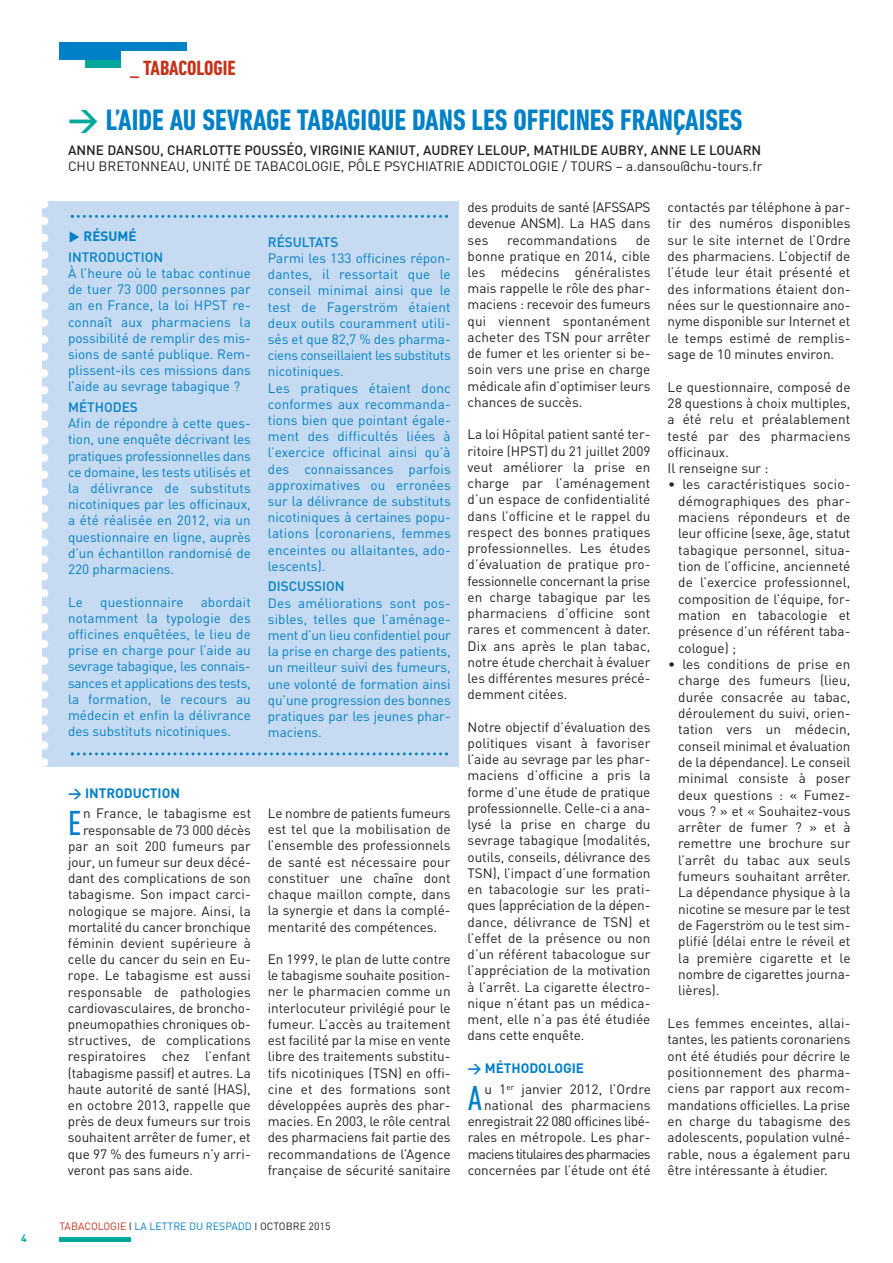
<style>
.page{position:relative;width:893px;height:1263px;background:#fff}
.page>*{position:absolute;margin:0;border:0;box-sizing:border-box;transform-origin:0 0}
.t1{font:condensed 35.55px "DIN Next LT Pro";color:#0080c7}
.t2{font:700 condensed 30px "DIN Next LT Pro";color:#0080c7}
.t3{font:700 condensed 21px "DIN Next LT Pro";color:#c5321a}
.t4{font:13.5px/16.2px "DIN";color:#231f20;text-align:justify}
.t5{font:13.5px/16.2px "DIN";color:#0080c7;text-align:justify}
.t6{font:500 13.5px "DIN";color:#231f20}
.t7{font:500 13.5px "DIN";color:#0080c7}
.t8{font:700 13.5px "DIN";color:#0080c7}
.t9{font:10.5px "DIN";color:#0080c7}
.t10{font:700 10.5px "DIN";color:#00a99b}
.s1{font-family:"DIN";font-stretch:normal;color:#00a99b}
.s2{color:#c5321a}
.s3{color:#231f20}
</style>
<div class="page">
<div style="left:43px;top:202px;width:416px;height:565px;background:#c6dbf1"></div>
<div style="left:60px;top:1237px;width:71px;height:5px;background:#00a99b"></div>
<div style="left:85px;top:60px;width:123px;height:8px;background:#00a99b"></div>
<div style="left:60px;top:43px;width:127px;height:17px;background:#0080c7"></div>
<div style="left:122px;top:51px;width:168px;height:40px;background:#fff"></div>
<svg style="left:71px;top:215px;width:377px;height:3px"></svg>
<svg style="left:71px;top:752px;width:377px;height:3px"></svg>
<svg style="left:42px;top:201px;width:6px;height:565px"></svg>
<p class="t10" style="left:21px;top:1232px;width:7px">4</p>
<h3 class="t3" style="left:130px;top:61px;width:107px">_ TABACOLOGIE</h3>
<h2 class="t2" style="left:68px;top:110px;width:676px"><span class="s1">&gt;</span> L’AIDE AU SEVRAGE TABAGIQUE DANS LES OFFICINES FRANÇAISES</h2>
<p class="t6" style="left:68px;top:142px;width:695px">ANNE DANSOU, CHARLOTTE POUSSÉO, VIRGINIE KANIUT, AUDREY LELOUP, MATHILDE AUBRY, ANNE LE LOUARN</p>
<p class="t4" style="left:68px;top:158px;width:696px">CHU BRETONNEAU, UNITÉ DE TABACOLOGIE, PÔLE PSYCHIATRIE ADDICTOLOGIE / TOURS – a.dansou@chu-tours.fr</p>
<p class="t8" style="left:84px;top:229px;width:55px">RÉSUMÉ</p>
<p class="t7" style="left:68px;top:249px;width:97px">INTRODUCTION</p>
<p class="t5" style="left:68px;top:265px;width:184px">À l’heure où le tabac continue de tuer 73 000 personnes par an en France, la loi HPST re&shy;connaît aux pharmaciens la possibilité de remplir des mis&shy;sions de santé publique. Rem&shy;plissent-ils ces missions dans l’aide au sevrage tabagique ?</p>
<p class="t7" style="left:68px;top:399px;width:71px">MÉTHODES</p>
<p class="t5" style="left:68px;top:415px;width:184px">Afin de répondre à cette ques&shy;tion, une enquête décrivant les pratiques professionnelles dans ce domaine, les tests utilisés et la délivrance de substituts nicotiniques par les officinaux, a été réalisée en 2012, via un questionnaire en ligne, auprès d’un échantillon randomisé de 220 pharmaciens.</p>
<p class="t5" style="left:68px;top:594px;width:17px">Le</p>
<p class="t5" style="left:100px;top:594px;width:85px">questionnaire</p>
<p class="t5" style="left:68px;top:594px;width:184px;text-indent:133px">abordait notamment la typologie des officines enquêtées, le lieu de prise en charge pour l’aide au sevrage tabagique, les connais&shy;sances et applications des tests, la formation, le recours au médecin et enfin la délivrance des substituts nicotiniques.</p>
<p class="t8" style="left:68px;top:785px;width:113px">&gt; INTRODUCTION</p>
<h1 class="t1" style="left:68px;top:810px;width:15px">E</h1>
<p class="t4" style="left:83px;top:806px;width:169px">n France, le tabagisme est</p>
<p class="t4" style="left:83px;top:822px;width:169px">responsable de 73 000 décès</p>
<p class="t4" style="left:68px;top:838px;width:184px">par an soit 200 fumeurs par</p>
<p class="t4" style="left:68px;top:854px;width:184px">jour, un fumeur sur deux décé-</p>
<p class="t4" style="left:68px;top:870px;width:184px">dant des complications de son</p>
<p class="t4" style="left:68px;top:887px;width:184px">tabagisme. Son impact carci-</p>
<p class="t4" style="left:68px;top:903px;width:184px">nologique se majore. Ainsi, la</p>
<p class="t4" style="left:68px;top:919px;width:184px">mortalité du cancer bronchique</p>
<p class="t4" style="left:68px;top:935px;width:184px">féminin devient supérieure à</p>
<p class="t4" style="left:68px;top:951px;width:184px">celle du cancer du sein en Eu-</p>
<p class="t4" style="left:68px;top:968px;width:184px">rope. Le tabagisme est aussi</p>
<p class="t4" style="left:68px;top:984px;width:184px">responsable de pathologies</p>
<p class="t4" style="left:68px;top:1000px;width:184px">cardiovasculaires, de broncho-</p>
<p class="t4" style="left:68px;top:1016px;width:184px">pneumopathies chroniques ob-</p>
<p class="t4" style="left:68px;top:1032px;width:184px">structives, de complications</p>
<p class="t4" style="left:68px;top:1049px;width:184px">respiratoires chez l’enfant</p>
<p class="t4" style="left:68px;top:1065px;width:184px">(tabagisme passif) et autres. La</p>
<p class="t4" style="left:68px;top:1081px;width:184px">haute autorité de santé (HAS),</p>
<p class="t4" style="left:68px;top:1097px;width:184px">en octobre 2013, rappelle que</p>
<p class="t4" style="left:68px;top:1113px;width:184px">près de deux fumeurs sur trois</p>
<p class="t4" style="left:68px;top:1130px;width:184px">souhaitent arrêter de fumer, et</p>
<p class="t4" style="left:68px;top:1146px;width:184px">que 97 % des fumeurs n’y arri-</p>
<p class="t4" style="left:68px;top:1162px;width:127px">veront pas sans aide.</p>
<p class="t7" style="left:268px;top:234px;width:72px">RÉSULTATS</p>
<p class="t5" style="left:268px;top:250px;width:184px;text-align:left">Parmi les 133 officines répon&shy;dantes, il ressortait que le conseil minimal ainsi que le test de Fagerström étaient deux outils couramment utili&shy;sés et que 82,7 % des pharma&shy;ciens conseillaient les substituts nicotiniques.<br>Les pratiques étaient donc conformes aux recommanda&shy;tions bien que pointant égale&shy;ment des difficultés liées à l’exercice officinal ainsi qu’à des connaissances parfois approximatives ou erronées sur la délivrance de substituts nicotiniques à certaines popu&shy;lations (coronariens, femmes enceintes ou allaitantes, ado&shy;lescents).</p>
<p class="t7" style="left:268px;top:579px;width:78px">DISCUSSION</p>
<p class="t5" style="left:268px;top:595px;width:184px">Des améliorations sont pos&shy;sibles, telles que l’aménage&shy;ment d’un lieu confidentiel pour la prise en charge des patients, un meilleur suivi des fumeurs, une volonté de formation ainsi qu’une progression des bonnes pratiques par les jeunes phar&shy;maciens.</p>
<p class="t4" style="left:268px;top:805px;width:184px">Le nombre de patients fumeurs est tel que la mobilisation de l’ensemble des professionnels de santé est nécessaire pour constituer une chaîne dont chaque maillon compte, dans la synergie et dans la complé&shy;mentarité des compétences.</p>
<p class="t4" style="left:268px;top:951px;width:184px">En 1999, le plan de lutte contre le tabagisme souhaite position&shy;ner le pharmacien comme un interlocuteur privilégié pour le fumeur. L’accès au traitement est facilité par la mise en vente libre des traitements substitu&shy;tifs nicotiniques (TSN) en offi&shy;cine et des formations sont développées auprès des phar&shy;macies. En 2003, le rôle central des pharmaciens fait partie des recommandations de l’Agence française de sécurité sanitaire</p>
<p class="t4" style="left:468px;top:199px;width:184px">des produits de santé (AFSSAPS devenue ANSM). La HAS dans ses</p>
<p class="t4" style="left:507px;top:232px;width:112px">recommandations</p>
<p class="t4" style="left:468px;top:232px;width:184px;text-indent:168px">de bonne pratique en 2014, cible les médecins généralistes mais rappelle le rôle des phar&shy;maciens : recevoir des fumeurs qui viennent spontanément acheter des TSN pour arrêter de fumer et les orienter si be&shy;soin vers une prise en charge médicale afin d’optimiser leurs chances de succès.</p>
<p class="t4" style="left:468px;top:427px;width:184px">La loi Hôpital patient santé ter&shy;ritoire (HPST) du 21 juillet 2009 veut améliorer la prise en charge par l’aménagement d’un espace de confidentialité dans l’officine et le rappel du respect des bonnes pratiques professionnelles. Les études d’évaluation de pratique pro&shy;fessionnelle concernant la prise en charge tabagique par les pharmaciens d’officine sont rares et commencent à dater.<br>Dix ans après le plan tabac, notre étude cherchait à évaluer les différentes mesures précé&shy;demment citées.</p>
<p class="t4" style="left:468px;top:719px;width:184px">Notre objectif d’évaluation des politiques visant à favoriser l’aide au sevrage par les phar&shy;maciens d’officine a pris la forme d’une étude de pratique professionnelle. Celle-ci a ana&shy;lysé la prise en charge du sevrage tabagique (modalités, outils, conseils, délivrance des TSN), l’impact d’une formation en tabacologie sur les prati&shy;ques (appréciation de la dépen&shy;dance, délivrance de TSN) et l’effet de la présence ou non d’un référent tabacologue sur l’appréciation de la motivation à l’arrêt. La cigarette électro&shy;nique n’étant pas un médica&shy;ment, elle n’a pas été étudiée dans cette enquête.</p>
<p class="t8" style="left:468px;top:1061px;width:118px">&gt; MÉTHODOLOGIE</p>
<h1 class="t1" style="left:468px;top:1086px;width:16px">A</h1>
<p class="t4" style="left:468px;top:1081px;width:185px;text-align:right">u 1<sup>er</sup> janvier 2012, l’Ordre national des pharmaciens enregistrait 22 080 officines libé&shy;rales en métropole. Les phar&shy;maciens titulaires des pharmacies concernées par l’étude ont été</p>
<p class="t4" style="left:668px;top:199px;width:184px">contactés par téléphone à par&shy;tir des numéros disponibles sur le site internet de l’Ordre des pharmaciens. L’objectif de l’étude leur était présenté et des informations étaient don&shy;nées sur le questionnaire ano&shy;nyme disponible sur Internet et le temps estimé de remplis&shy;sage de 10 minutes environ.</p>
<p class="t4" style="left:668px;top:379px;width:184px;text-align:left">Le questionnaire, composé de<br>28 questions à choix multiples, a été relu et préalablement testé par des pharmaciens officinaux.<br>Il renseigne sur :</p>
<p class="t4" style="left:678px;top:477px;width:174px;text-indent:-10px">• les caractéristiques socio&shy;démographiques des phar&shy;maciens répondeurs et de leur officine (sexe, âge, statut tabagique personnel, situa&shy;tion de l’officine, ancienneté de l’exercice professionnel, composition de l’équipe, for&shy;mation en tabacologie et présence d’un référent taba&shy;cologue) ;</p>
<p class="t4" style="left:678px;top:656px;width:174px;text-indent:-10px">• les conditions de prise en charge des fumeurs (lieu, durée consacrée au tabac, déroulement du suivi, orien&shy;tation vers un médecin, conseil minimal et évaluation de la dépendance). Le conseil minimal consiste à poser deux questions : « Fumez&shy;vous ? » et « Souhaitez-vous arrêter de fumer ? » et à remettre une brochure sur l’arrêt du tabac aux seuls fumeurs souhaitant arrêter.<br>La dépendance physique à la nicotine se mesure par le test de Fagerström ou le test sim&shy;plifié (délai entre le réveil et la première cigarette et le nombre de cigarettes journa&shy;lières).</p>
<p class="t4" style="left:668px;top:1015px;width:184px">Les femmes enceintes, allai&shy;tantes, les patients coronariens ont été étudiés pour décrire le positionnement des pharma&shy;ciens par rapport aux recom&shy;mandations officielles. La prise en charge du tabagisme des adolescents, population vulné&shy;rable, nous a également paru être intéressante à étudier.</p>
<p class="t9" style="left:60px;top:1220px;width:272px"><span class="s2">TABACOLOGIE</span> <span class="s3">I</span> LA LETTRE DU RESPADD <span class="s3">I OCTOBRE 2015</span></p>
</div>
